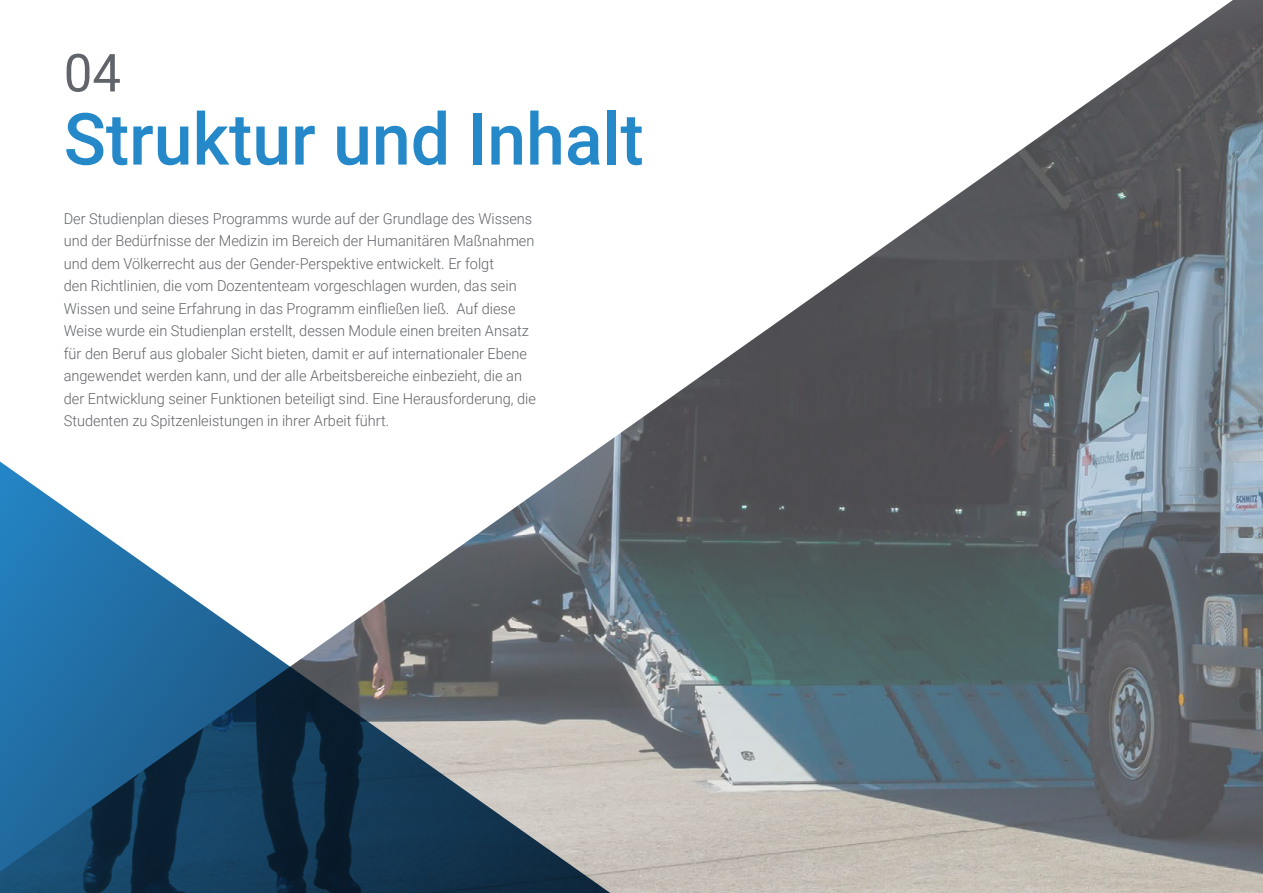
<style>
.page{position:relative;width:1263px;height:893px;background:#fff}
.page>*{position:absolute;margin:0;border:0;box-sizing:border-box;transform-origin:0 0}
.t1{font:500 72px "Roboto";color:#2488c9}
.t2{font:52.5px "Roboto";color:#61646a}
.t3{font:300 15px/22.5px "Roboto";color:#61646a}
</style>
<div class="page">
<img style="left:602px;top:0;width:661px;height:893px">
<svg style="left:0;top:446px;width:640px;height:447px"></svg>
<h2 class="t2" style="left:64px;top:36px;width:59px">04</h2>
<h1 class="t1" style="left:64px;top:89px;width:581px">Struktur und Inhalt</h1>
<p class="t3" style="left:64px;top:207px;width:474px">Der Studienplan dieses Programms wurde auf der Grundlage des Wissens und der Bedürfnisse der Medizin im Bereich der Humanitären Maßnahmen und dem Völkerrecht aus der Gender-Perspektive entwickelt. Er folgt<br>den Richtlinien, die vom Dozententeam vorgeschlagen wurden, das sein Wissen und seine Erfahrung in das Programm einfließen ließ. Auf diese Weise wurde ein Studienplan erstellt, dessen Module einen breiten Ansatz für den Beruf aus globaler Sicht bieten, damit er auf internationaler Ebene angewendet werden kann, und der alle Arbeitsbereiche einbezieht, die an der Entwicklung seiner Funktionen beteiligt sind. Eine Herausforderung, die Studenten zu Spitzenleistungen in ihrer Arbeit führt.</p>
</div>
